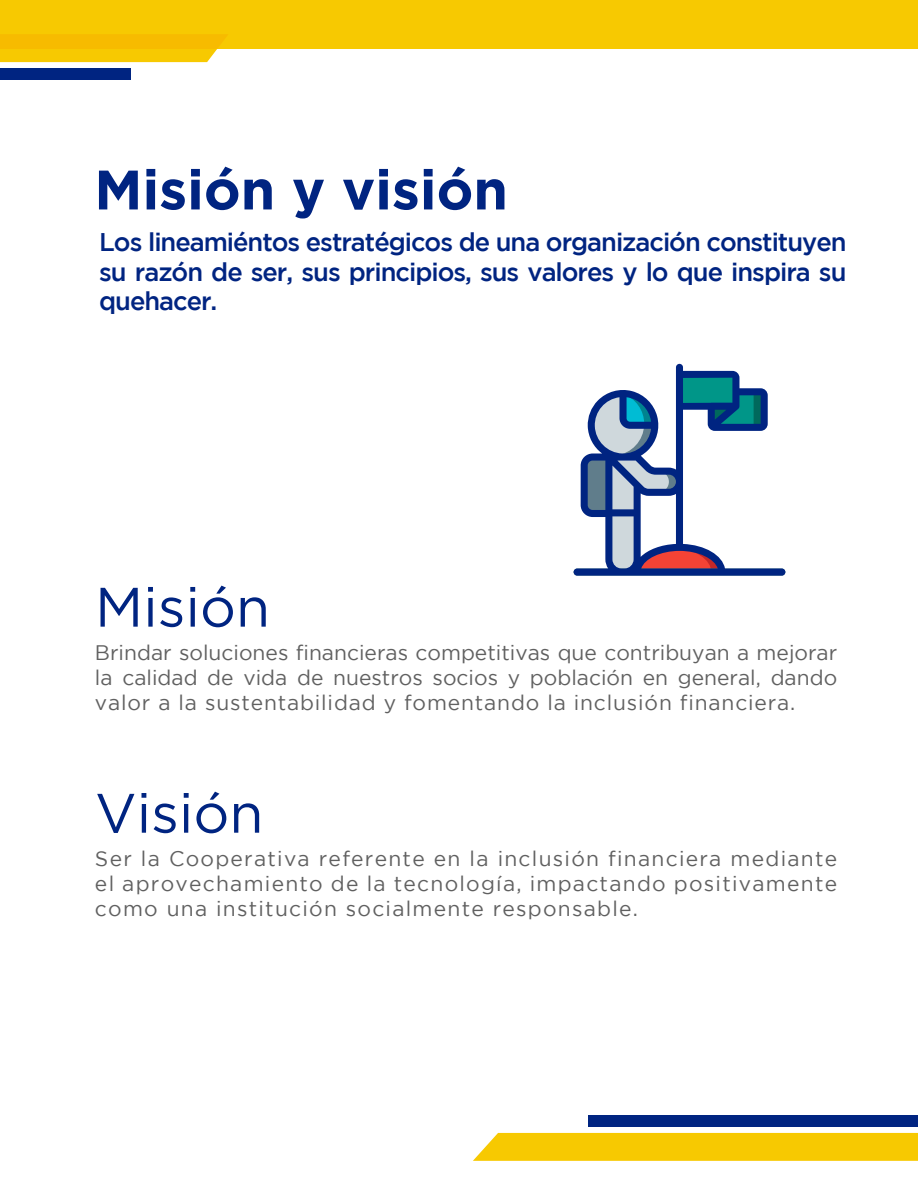
<style>
.page{position:relative;width:918px;height:1188px;background:#fff}
.page>*{position:absolute;margin:0;border:0;box-sizing:border-box;transform-origin:0 0}
.t1{font:700 55.5px "Gotham";color:#002481}
.t2{font:55.5px "Gotham";color:#002481}
.t3{font:500 25.5px/29.4px "Gotham";letter-spacing:-.04em;color:#002481;text-align:justify}
.t4{font:21px/25.2px "Gotham";letter-spacing:.05em;color:#606060;text-align:justify}
</style>
<div class="page">
<svg style="left:574px;top:364px;width:211px;height:212px"></svg>
<div style="left:0;top:0;width:918px;height:48px;background:#f7c901"></div>
<svg style="left:0;top:34px;width:228px;height:28px"></svg>
<div style="left:0;top:68px;width:130px;height:11px;background:#002481"></div>
<div style="left:473px;top:1133px;width:445px;height:28px;background:#f7c901"></div>
<div style="left:588px;top:1116px;width:330px;height:11px;background:#002481"></div>
<h1 class="t1" style="left:94px;top:158px;width:415px">Misión y visión</h1>
<p class="t3" style="left:99px;top:227px;width:749px">Los lineamiéntos estratégicos de una organización constituyen su razón de ser, sus principios, sus valores y lo que inspira su quehacer.</p>
<h1 class="t2" style="left:95px;top:576px;width:177px">Misión</h1>
<p class="t4" style="left:95px;top:639px;width:744px">Brindar soluciones financieras competitivas que contribuyan a mejorar la calidad de vida de nuestros socios y población en general, dando valor a la sustentabilidad y fomentando la inclusión financiera.</p>
<h1 class="t2" style="left:95px;top:782px;width:170px">Visión</h1>
<p class="t4" style="left:95px;top:845px;width:744px">Ser la Cooperativa referente en la inclusión financiera mediante el aprovechamiento de la tecnología, impactando positivamente como una institución socialmente responsable.</p>
</div>
